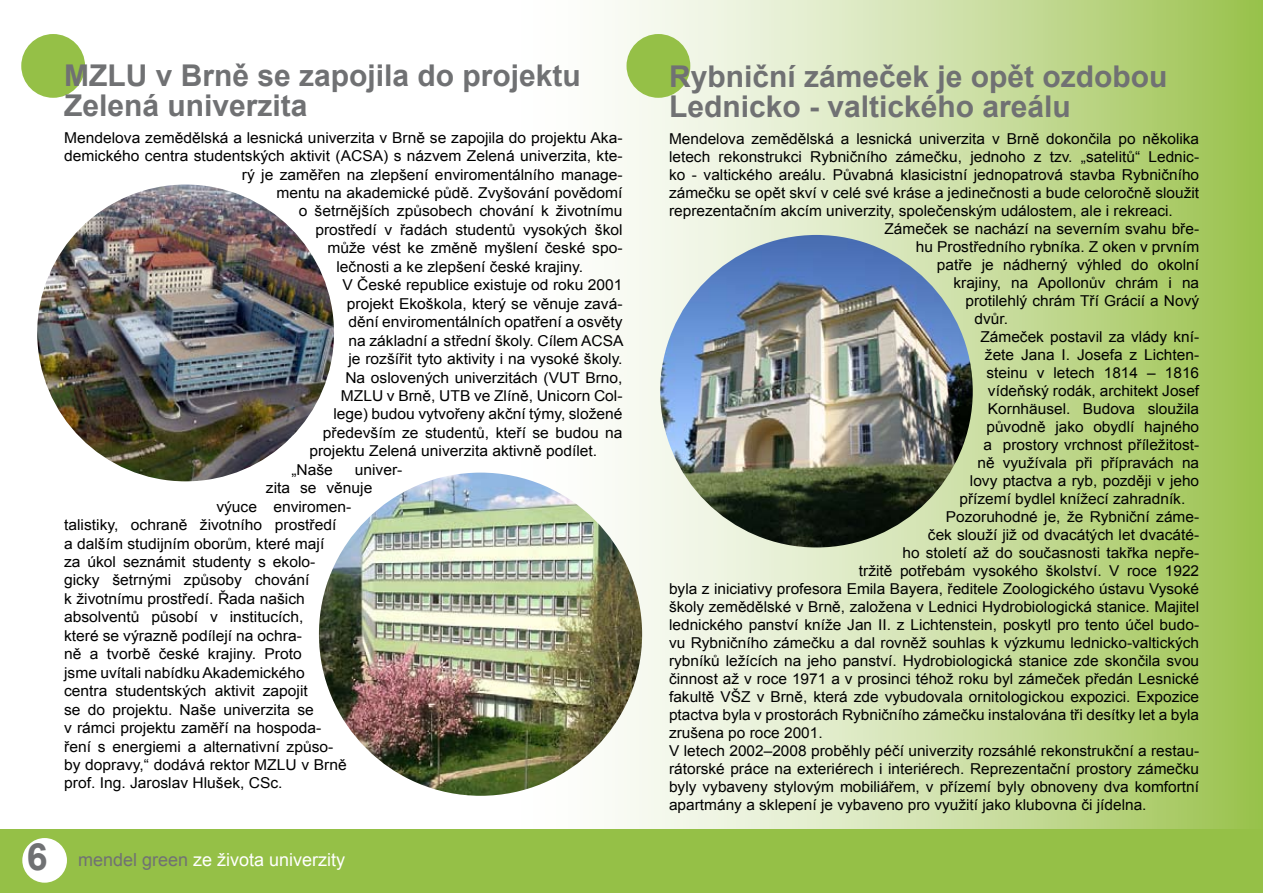
<style>
.page{position:relative;width:1263px;height:893px;background:#fff}
.page>*{position:absolute;margin:0;border:0;box-sizing:border-box;transform-origin:0 0}
.t1{font:700 30px/30px "Arial";color:#707173}
.t2{font:18px "Arial";color:#fff}
.t3{font:15px "Arial";color:#000}
.t4{font:15px "Arial";color:#000;scale:1.04 1}
.s1{font-weight:700;font-size:37.5px;color:#707173}
.s2{color:#707173}
</style>
<div class="page">
<div style="left:512px;top:0;width:751px;height:839px;background:linear-gradient(to right,#fff,#a1c558)"></div>
<div style="left:0;top:829px;width:1263px;height:64px;background:#95c047"></div>
<div style="left:22px;top:838px;width:45px;height:45px;background:#fff;border-radius:50%"></div>
<div style="left:21px;top:34px;width:64px;height:64px;background:#95c047;border-radius:50%"></div>
<div style="left:626px;top:34px;width:64px;height:64px;background:#95c047;border-radius:50%"></div>
<img style="left:37px;top:185px;width:297px;height:296px;border-radius:50%">
<img style="left:319px;top:473px;width:323px;height:323px;border-radius:50%">
<img style="left:660px;top:235px;width:313px;height:312px;border-radius:50%">
<h1 class="t1" style="left:64px;top:61px;width:518px">MZLU v Brně se zapojila do projektu<br>Zelená univerzita</h1>
<p class="t4" style="left:64px;top:128px;width:538px">Mendelova zemědělská a lesnická univerzita v Brně se zapojila do projektu Aka-</p>
<p class="t4" style="left:64px;top:146px;width:538px">demického centra studentských aktivit (ACSA) s názvem Zelená univerzita, kte-</p>
<p class="t4" style="left:242px;top:164px;width:368px">rý je zaměřen na zlepšení enviromentálního manage-</p>
<p class="t4" style="left:276px;top:183px;width:334px">mentu na akademické půdě. Zvyšování povědomí</p>
<p class="t4" style="left:299px;top:201px;width:313px">o šetrnějších způsobech chování k životnímu</p>
<p class="t4" style="left:315px;top:220px;width:297px">prostředí v řadách studentů vysokých škol</p>
<p class="t4" style="left:327px;top:238px;width:285px">může vést ke změně myšlení české spo-</p>
<p class="t4" style="left:336px;top:257px;width:239px">lečnosti a ke zlepšení české krajiny.</p>
<p class="t4" style="left:342px;top:275px;width:271px">V České republice existuje od roku 2001</p>
<p class="t4" style="left:347px;top:294px;width:267px">projekt Ekoškola, který se věnuje zavá-</p>
<p class="t4" style="left:348px;top:312px;width:265px">dění enviromentálních opatření a osvěty</p>
<p class="t4" style="left:348px;top:330px;width:266px">na základní a střední školy. Cílem ACSA</p>
<p class="t4" style="left:348px;top:349px;width:265px">je rozšířit tyto aktivity i na vysoké školy.</p>
<p class="t4" style="left:345px;top:367px;width:268px">Na oslovených univerzitách (VUT Brno,</p>
<p class="t4" style="left:341px;top:386px;width:272px">MZLU v Brně, UTB ve Zlíně, Unicorn Col-</p>
<p class="t4" style="left:333px;top:404px;width:280px">lege) budou vytvořeny akční týmy, složené</p>
<p class="t4" style="left:323px;top:423px;width:290px">především ze studentů, kteří se budou na</p>
<p class="t4" style="left:309px;top:441px;width:278px">projektu Zelená univerzita aktivně podílet.</p>
<p class="t4" style="left:291px;top:460px;width:42px">„Naše</p>
<p class="t4" style="left:355px;top:460px;width:47px">univer-</p>
<p class="t4" style="left:266px;top:478px;width:104px">zita se věnuje</p>
<p class="t4" style="left:216px;top:497px;width:131px">výuce enviromen-</p>
<p class="t4" style="left:64px;top:515px;width:263px">talistiky, ochraně životního prostředí</p>
<p class="t4" style="left:64px;top:533px;width:252px">a dalším studijním oborům, které mají</p>
<p class="t4" style="left:64px;top:552px;width:243px">za úkol seznámit studenty s ekolo-</p>
<p class="t4" style="left:64px;top:570px;width:237px">gicky šetrnými způsoby chování</p>
<p class="t4" style="left:64px;top:589px;width:233px">k životnímu prostředí. Řada našich</p>
<p class="t4" style="left:64px;top:607px;width:232px">absolventů působí v institucích,</p>
<p class="t4" style="left:64px;top:626px;width:230px">které se výrazně podílejí na ochra-</p>
<p class="t4" style="left:64px;top:644px;width:230px">ně a tvorbě české krajiny. Proto</p>
<p class="t4" style="left:64px;top:663px;width:233px">jsme uvítali nabídku Akademického</p>
<p class="t4" style="left:64px;top:681px;width:236px">centra studentských aktivit zapojit</p>
<p class="t4" style="left:64px;top:699px;width:242px">se do projektu. Naše univerzita se</p>
<p class="t4" style="left:64px;top:718px;width:249px">v rámci projektu zaměří na hospoda-</p>
<p class="t4" style="left:64px;top:736px;width:260px">ření s energiemi a alternativní způso-</p>
<p class="t4" style="left:64px;top:755px;width:273px">by dopravy,“ dodává rektor MZLU v Brně</p>
<p class="t4" style="left:64px;top:773px;width:212px">prof. Ing. Jaroslav Hlušek, CSc.</p>
<p class="t2" style="left:27px;top:848px;width:320px"><span class="s1">6</span> <span class="s2">mendel green</span> ze života univerzity</p>
<h1 class="t1" style="left:669px;top:62px;width:500px">Rybniční zámeček je opět ozdobou<br>Lednicko - valtického areálu</h1>
<p class="t3" style="left:669px;top:129px;width:532px">Mendelova zemědělská a lesnická univerzita v Brně dokončila po několika</p>
<p class="t3" style="left:669px;top:147px;width:532px">letech rekonstrukci Rybničního zámečku, jednoho z tzv. „satelitů“ Lednic-</p>
<p class="t3" style="left:669px;top:165px;width:532px">ko - valtického areálu. Půvabná klasicistní jednopatrová stavba Rybničního</p>
<p class="t3" style="left:669px;top:183px;width:532px">zámečku se opět skví v celé své kráse a jedinečnosti a bude celoročně sloužit</p>
<p class="t3" style="left:669px;top:201px;width:505px">reprezentačním akcím univerzity, společenským událostem, ale i rekreaci.</p>
<p class="t3" style="left:884px;top:219px;width:316px">Zámeček se nachází na severním svahu bře-</p>
<p class="t3" style="left:916px;top:237px;width:285px">hu Prostředního rybníka. Z oken v prvním</p>
<p class="t3" style="left:937px;top:255px;width:264px">patře je nádherný výhled do okolní</p>
<p class="t3" style="left:953px;top:273px;width:247px">krajiny, na Apollonův chrám i na</p>
<p class="t3" style="left:965px;top:291px;width:235px">protilehlý chrám Tří Grácií a Nový</p>
<p class="t3" style="left:974px;top:309px;width:35px">dvůr.</p>
<p class="t3" style="left:980px;top:327px;width:220px">Zámeček postavil za vlády kní-</p>
<p class="t3" style="left:985px;top:345px;width:216px">žete Jana I. Josefa z Lichten-</p>
<p class="t3" style="left:986px;top:363px;width:214px">steinu v letech 1814 – 1816</p>
<p class="t3" style="left:988px;top:381px;width:213px">vídeňský rodák, architekt Josef</p>
<p class="t3" style="left:988px;top:399px;width:213px">Kornhäusel. Budova sloužila</p>
<p class="t3" style="left:986px;top:417px;width:214px">původně jako obydlí hajného</p>
<p class="t3" style="left:983px;top:435px;width:217px">a prostory vrchnost příležitost-</p>
<p class="t3" style="left:977px;top:453px;width:223px">ně využívala při přípravách na</p>
<p class="t3" style="left:970px;top:471px;width:231px">lovy ptactva a ryb, později v jeho</p>
<p class="t3" style="left:959px;top:489px;width:227px">přízemí bydlel knížecí zahradník.</p>
<p class="t3" style="left:946px;top:507px;width:255px">Pozoruhodné je, že Rybniční záme-</p>
<p class="t3" style="left:928px;top:525px;width:273px">ček slouží již od dvacátých let dvacáté-</p>
<p class="t3" style="left:902px;top:543px;width:298px">ho století až do současnosti takřka nepře-</p>
<p class="t3" style="left:859px;top:561px;width:342px">tržitě potřebám vysokého školství. V roce 1922</p>
<p class="t3" style="left:669px;top:579px;width:532px">byla z iniciativy profesora Emila Bayera, ředitele Zoologického ústavu Vysoké</p>
<p class="t3" style="left:669px;top:597px;width:532px">školy zemědělské v Brně, založena v Lednici Hydrobiologická stanice. Majitel</p>
<p class="t3" style="left:669px;top:615px;width:532px">lednického panství kníže Jan II. z Lichtenstein, poskytl pro tento účel budo-</p>
<p class="t3" style="left:669px;top:633px;width:532px">vu Rybničního zámečku a dal rovněž souhlas k výzkumu lednicko-valtických</p>
<p class="t3" style="left:669px;top:651px;width:532px">rybníků ležících na jeho panství. Hydrobiologická stanice zde skončila svou</p>
<p class="t3" style="left:669px;top:669px;width:532px">činnost až v roce 1971 a v prosinci téhož roku byl zámeček předán Lesnické</p>
<p class="t3" style="left:669px;top:687px;width:532px">fakultě VŠZ v Brně, která zde vybudovala ornitologickou expozici. Expozice</p>
<p class="t3" style="left:669px;top:705px;width:532px">ptactva byla v prostorách Rybničního zámečku instalována tři desítky let a byla</p>
<p class="t3" style="left:669px;top:723px;width:155px">zrušena po roce 2001.</p>
<p class="t3" style="left:669px;top:741px;width:532px">V letech 2002–2008 proběhly péčí univerzity rozsáhlé rekonstrukční a restau-</p>
<p class="t3" style="left:669px;top:759px;width:532px">rátorské práce na exteriérech i interiérech. Reprezentační prostory zámečku</p>
<p class="t3" style="left:669px;top:777px;width:532px">byly vybaveny stylovým mobiliářem, v přízemí byly obnoveny dva komfortní</p>
<p class="t3" style="left:669px;top:795px;width:479px">apartmány a sklepení je vybaveno pro využití jako klubovna či jídelna.</p>
</div>
